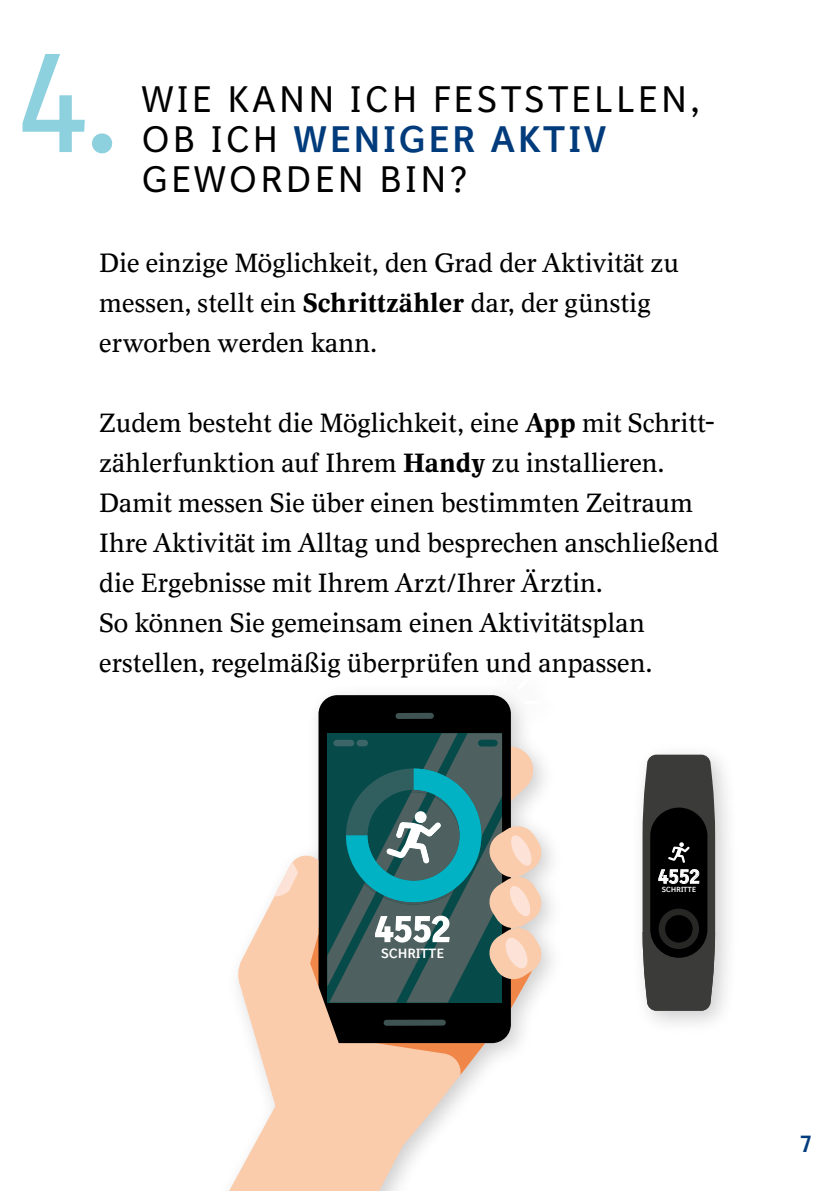
<style>
.page{position:relative;width:840px;height:1191px;background:#fff}
.page>*{position:absolute;margin:0;border:0;box-sizing:border-box;transform-origin:0 0}
.t1{font:144px "BI Sans NEXT Cond";color:#8dd0de}
.t2{font:36px/40px "BI Sans NEXT";letter-spacing:.11em;color:#000}
.t3{font:700 36px "BI Sans NEXT Cond";color:#fff}
.t4{font:26px/40px "BI Antiqua II Ml";color:#000}
.t5{font:700 24px "BI Sans NEXT Cond";color:#003b7b}
.t6{font:700 19.8px "BI Sans NEXT Cond";color:#fff}
.t7{font:700 13px "BI Sans NEXT";letter-spacing:.035em;color:#fff}
.t8{font:700 7.2px "BI Sans NEXT";letter-spacing:.035em;color:#fff}
.s1{font-weight:700;color:#003b7b}
.s2{font-weight:700}
</style>
<div class="page">
<svg style="left:229px;top:1111px;width:222px;height:80px;fill:#faccab"></svg>
<div style="left:318px;top:695px;width:192px;height:348px;background:#000;border-radius:19px"></div>
<div style="left:395px;top:713px;width:38px;height:6px;background:#405353;border-radius:3px"></div>
<svg style="left:642px;top:754px;width:72px;height:256px;background:#323232"></svg>
<svg style="left:237px;top:733px;width:306px;height:378px"></svg>
<h1 class="t1" style="left:17px;top:19px;width:104px">4.</h1>
<h2 class="t2" style="left:142px;top:79px;width:559px">WIE KANN ICH FESTSTELLEN,<br>OB ICH <span class="s1">WENIGER AKTIV<br></span>GEWORDEN BIN?</h2>
<p class="t4" style="left:99px;top:243px;width:581px">Die einzige Möglichkeit, den Grad der Aktivität zu messen, stellt ein <span class="s2">Schrittzähler</span> dar, der günstig erworben werden kann.</p>
<p class="t4" style="left:99px;top:403px;width:621px">Zudem besteht die Möglichkeit, eine <span class="s2">App</span> mit Schritt&shy;zählerfunktion auf Ihrem <span class="s2">Handy</span> zu installieren.<br>Damit messen Sie über einen bestimmten Zeitraum Ihre Aktivität im Alltag und besprechen anschließend die Ergebnisse mit Ihrem Arzt/Ihrer Ärztin.<br>So können Sie gemeinsam einen Aktivitätsplan erstellen, regelmäßig überprüfen und anpassen.</p>
<h2 class="t3" style="left:375px;top:907px;width:76px">4552</h2>
<p class="t7" style="left:381px;top:945px;width:64px">SCHRITTE</p>
<p class="t6" style="left:658px;top:864px;width:42px">4552</p>
<p class="t8" style="left:661px;top:885px;width:36px">SCHRITTE</p>
<p class="t5" style="left:799px;top:1129px;width:13px">7</p>
</div>
